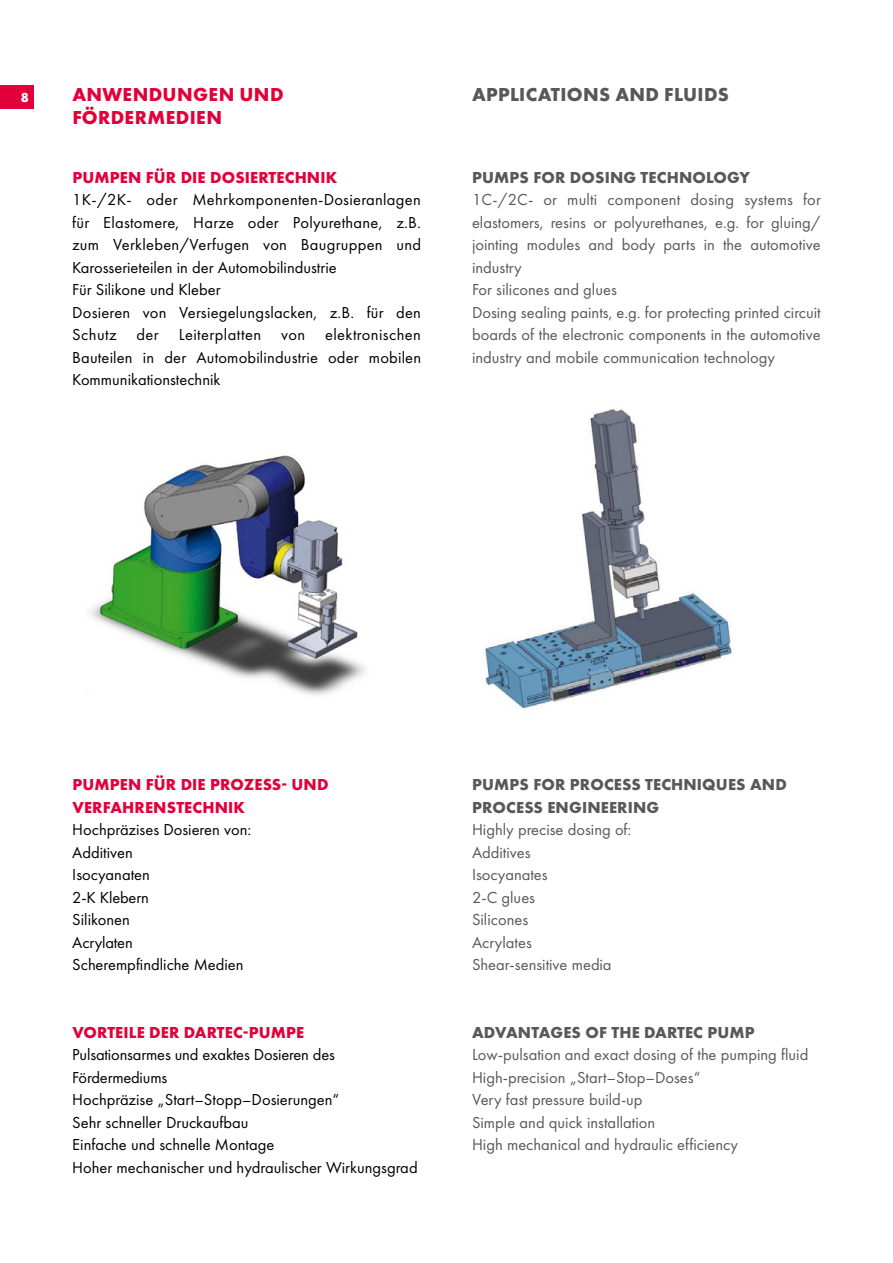
<style>
.page{position:relative;width:893px;height:1263px;background:#fff}
.page>*{position:absolute;margin:0;border:0;box-sizing:border-box;transform-origin:0 0}
.t1{font:700 19.5px/22.5px "Futura PT";letter-spacing:.02em;color:#e2003b}
.t2{font:700 19.5px "Futura PT";letter-spacing:.015em;color:#58585a}
.t3{font:16.5px/22.5px "Futura PT";color:#000}
.t4{font:16.5px/22.5px "Futura PT";color:#58585a}
.t5{font:700 16.5px/22.5px "Futura PT";letter-spacing:.01em;color:#58585a}
.t6{font:700 16.5px/22.5px "Futura PT";letter-spacing:.01em;color:#e2003b}
.t7{font:700 13.5px "Futura PT";color:#fff}
</style>
<div class="page">
<div style="left:0;top:85px;width:34px;height:24px;background:#e2003b"></div>
<img style="left:90px;top:455px;width:275px;height:240px">
<img style="left:485px;top:409px;width:247px;height:300px">
<p class="t7" style="left:21px;top:89px;width:10px">8</p>
<p class="t2" style="left:472px;top:82px;width:258px">APPLICATIONS AND FLUIDS</p>
<p class="t1" style="left:72px;top:83px;width:213px">ANWENDUNGEN UND<br>FÖRDERMEDIEN</p>
<p class="t6" style="left:72px;top:166px;width:266px">PUMPEN FÜR DIE DOSIERTECHNIK</p>
<p class="t3" style="left:72px;top:188px;width:350px">1K-/2K- oder Mehrkomponenten-Dosieranlagen für Elastomere, Harze oder Polyurethane, z.B. zum Verkleben/Verfugen von Baugruppen und Karosserieteilen in der Automobilindustrie<br>Für Silikone und Kleber<br>Dosieren von Versiegelungslacken, z.B. für den Schutz der Leiterplatten von elektronischen Bauteilen in der Automobilindustrie oder mobilen Kommunikationstechnik</p>
<p class="t5" style="left:472px;top:165px;width:279px">PUMPS FOR DOSING TECHNOLOGY</p>
<p class="t4" style="left:472px;top:188px;width:350px">1C-/2C- or multi component dosing systems for elastomers, resins or polyurethanes, e.g. for gluing/ jointing modules and body parts in the automotive industry<br>For silicones and glues<br>Dosing sealing paints, e.g. for protecting printed circuit boards of the electronic components in the automotive industry and mobile communication technology</p>
<p class="t6" style="left:72px;top:773px;width:258px">PUMPEN FÜR DIE PROZESS- UND<br>VERFAHRENSTECHNIK</p>
<p class="t3" style="left:72px;top:818px;width:180px">Hochpräzises Dosieren von:<br>Additiven<br>Isocyanaten<br>2-K Klebern<br>Silikonen<br>Acrylaten<br>Scherempfindliche Medien</p>
<p class="t6" style="left:72px;top:1021px;width:233px">VORTEILE DER DARTEC-PUMPE</p>
<p class="t3" style="left:72px;top:1043px;width:347px">Pulsationsarmes und exaktes Dosieren des Fördermediums<br>Hochpräzise „Start–Stopp–Dosierungen“<br>Sehr schneller Druckaufbau<br>Einfache und schnelle Montage<br>Hoher mechanischer und hydraulischer Wirkungsgrad</p>
<p class="t5" style="left:472px;top:773px;width:316px">PUMPS FOR PROCESS TECHNIQUES AND<br>PROCESS ENGINEERING</p>
<p class="t4" style="left:472px;top:818px;width:161px">Highly precise dosing of:<br>Additives<br>Isocyanates<br>2-C glues<br>Silicones<br>Acrylates<br>Shear-sensitive media</p>
<p class="t5" style="left:472px;top:1021px;width:284px">ADVANTAGES OF THE DARTEC PUMP</p>
<p class="t4" style="left:472px;top:1043px;width:338px">Low-pulsation and exact dosing of the pumping fluid High-precision „Start–Stop–Doses“<br>Very fast pressure build-up<br>Simple and quick installation<br>High mechanical and hydraulic efficiency</p>
</div>
